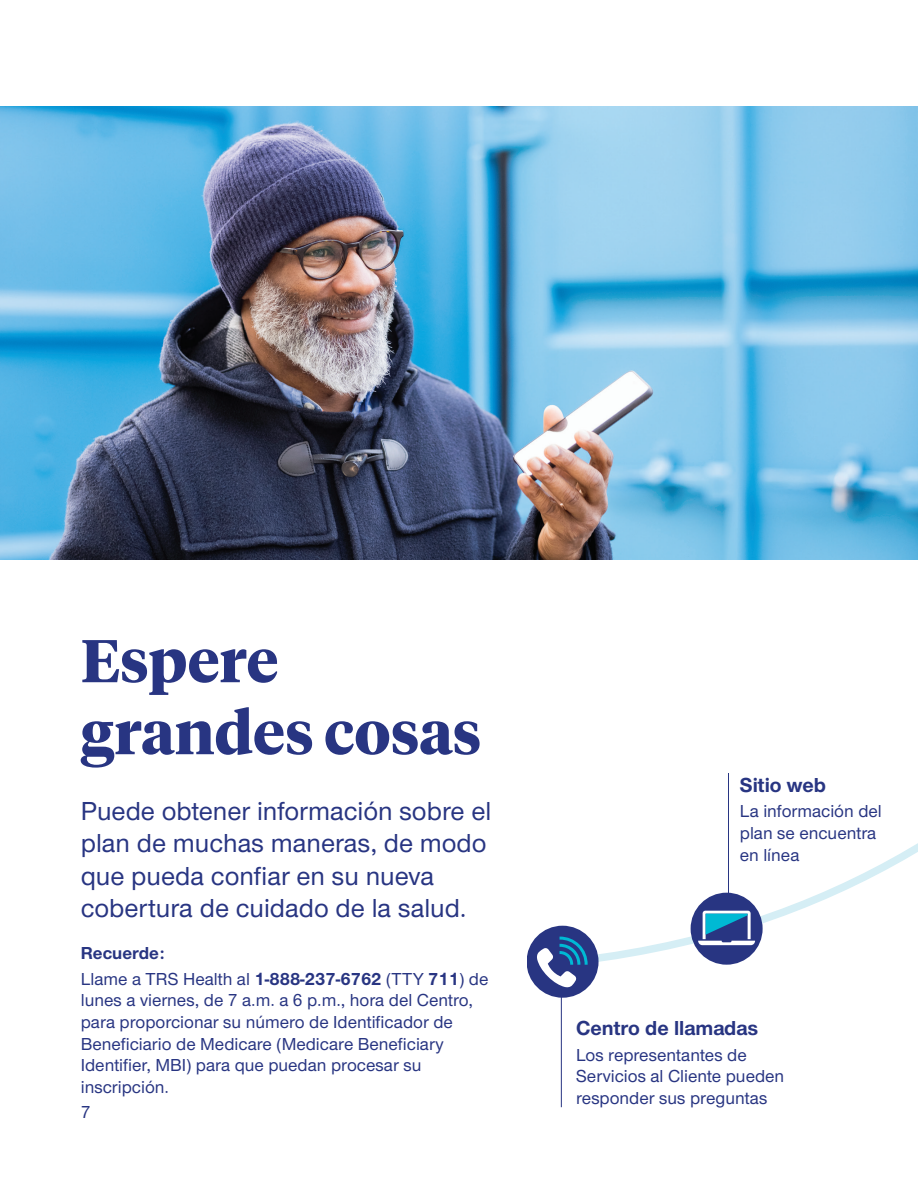
<style>
.page{position:relative;width:918px;height:1188px;background:#fff}
.page>*{position:absolute;margin:0;border:0;box-sizing:border-box;transform-origin:0 0}
.t1{font:700 60px/72px "UHC Serif Headline";color:#283582}
.t2{font:500 27px/32.4px "UHC Sans";color:#283582}
.t3{font:700 21px "UHC Sans";color:#283582}
.t4{font:500 18px/21.6px "UHC Sans";color:#283582}
.t5{font:700 18px "UHC Sans";color:#283582}
.s1{font-weight:700}
</style>
<div class="page">
<img style="left:0;top:106px;width:918px;height:454px">
<svg style="left:539px;top:387px;width:379px;height:578px"></svg>
<hr style="left:561px;top:962px;width:1px;height:145px;background:#283582">
<hr style="left:729px;top:773px;width:1px;height:150px;background:#283582">
<div style="left:527px;top:926px;width:72px;height:72px;background:#283582;border-radius:50%"></div>
<svg style="left:537px;top:937px;width:51px;height:51px"></svg>
<div style="left:691px;top:893px;width:72px;height:72px;background:#283582;border-radius:50%"></div>
<svg style="left:698px;top:911px;width:57px;height:34px"></svg>
<p class="t1" style="left:81px;top:622px;width:402px">Espere grandes cosas</p>
<p class="t2" style="left:81px;top:794px;width:412px">Puede obtener información sobre el plan de muchas maneras, de modo que pueda confiar en su nueva cobertura de cuidado de la salud.</p>
<p class="t5" style="left:81px;top:941px;width:85px">Recuerde:</p>
<p class="t4" style="left:81px;top:967px;width:409px">Llame a TRS Health al <span class="s1">1-888-237-6762</span> (TTY <span class="s1">711</span>) de lunes a viernes, de 7 a.m. a 6 p.m., hora del Centro, para proporcionar su número de Identificador de Beneficiario de Medicare (Medicare Beneficiary Identifier, MBI) para que puedan procesar su inscripción.</p>
<p class="t4" style="left:81px;top:1100px;width:11px">7</p>
<p class="t3" style="left:740px;top:770px;width:88px">Sitio web</p>
<p class="t4" style="left:740px;top:800px;width:143px">La información del plan se encuentra en línea</p>
<p class="t3" style="left:576px;top:1014px;width:184px">Centro de llamadas</p>
<p class="t4" style="left:576px;top:1043px;width:210px">Los representantes de<br>Servicios al Cliente pueden responder sus preguntas</p>
</div>
